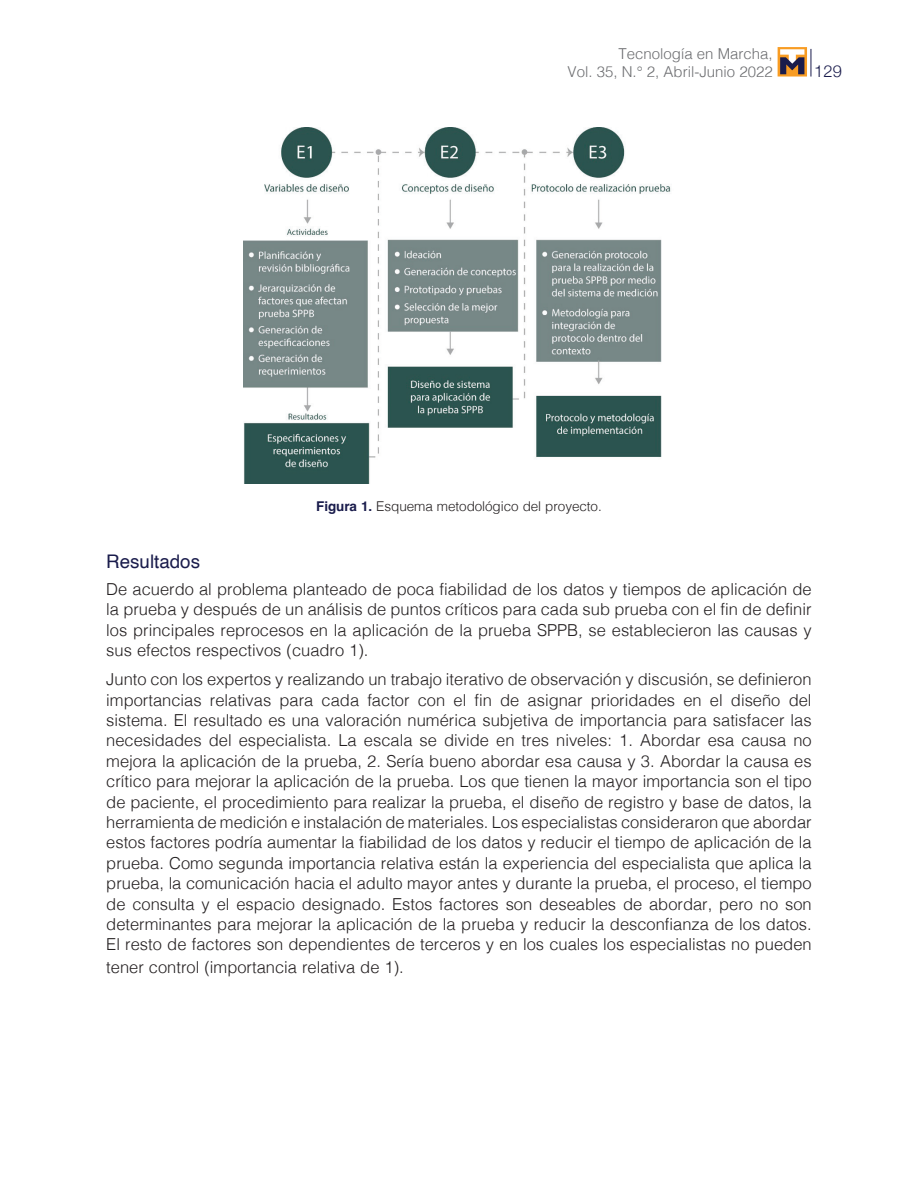
<style>
.page{position:relative;width:918px;height:1188px;background:#fff}
.page>*{position:absolute;margin:0;border:0;box-sizing:border-box;transform-origin:0 0}
.t1{font:18.75px "Helvetica";color:#1a1c4c}
.t2{font:300 16.5px/20.4px "Helvetica";color:#231f20;text-align:justify}
.t3{font:300 16.5px "Helvetica Neue";color:#1a1c4c}
.t4{font:300 15px/18px "Helvetica";color:#6c6d70;text-align:right}
.t5{font:300 13.5px "Helvetica";letter-spacing:-.005em;color:#231f20}
.s1{font-weight:700;color:#1a1c4c}
</style>
<div class="page">
<svg style="left:811px;top:49px;width:1px;height:28px"></svg>
<svg style="left:778px;top:47px;width:29px;height:30px"></svg>
<svg style="left:780px;top:49px;width:24px;height:25px"></svg>
<img style="left:244px;top:128px;width:427px;height:356px">
<p class="t4" style="left:568px;top:43px;width:207px">Tecnología en Marcha,<br>Vol. 35, N.° 2, Abril-Junio 2022</p>
<p class="t3" style="left:814px;top:57px;width:29px">129</p>
<p class="t5" style="left:316px;top:495px;width:287px"><span class="s1">Figura 1.</span> Esquema metodológico del proyecto.</p>
<p class="t1" style="left:106px;top:547px;width:95px">Resultados</p>
<p class="t2" style="left:106px;top:578px;width:707px">De acuerdo al problema planteado de poca fiabilidad de los datos y tiempos de aplicación de la prueba y después de un análisis de puntos críticos para cada sub prueba con el fin de definir los principales reprocesos en la aplicación de la prueba SPPB, se establecieron las causas y sus efectos respectivos (cuadro 1).</p>
<p class="t2" style="left:106px;top:668px;width:707px">Junto con los expertos y realizando un trabajo iterativo de observación y discusión, se definieron importancias relativas para cada factor con el fin de asignar prioridades en el diseño del sistema. El resultado es una valoración numérica subjetiva de importancia para satisfacer las necesidades del especialista. La escala se divide en tres niveles: 1. Abordar esa causa no mejora la aplicación de la prueba, 2. Sería bueno abordar esa causa y 3. Abordar la causa es crítico para mejorar la aplicación de la prueba. Los que tienen la mayor importancia son el tipo de paciente, el procedimiento para realizar la prueba, el diseño de registro y base de datos, la herramienta de medición e instalación de materiales. Los especialistas consideraron que abordar estos factores podría aumentar la fiabilidad de los datos y reducir el tiempo de aplicación de la prueba. Como segunda importancia relativa están la experiencia del especialista que aplica la prueba, la comunicación hacia el adulto mayor antes y durante la prueba, el proceso, el tiempo de consulta y el espacio designado. Estos factores son deseables de abordar, pero no son determinantes para mejorar la aplicación de la prueba y reducir la desconfianza de los datos.<br>El resto de factores son dependientes de terceros y en los cuales los especialistas no pueden</p>
<p class="t2" style="left:106px;top:955px;width:299px">tener control (importancia relativa de 1).</p>
</div>
